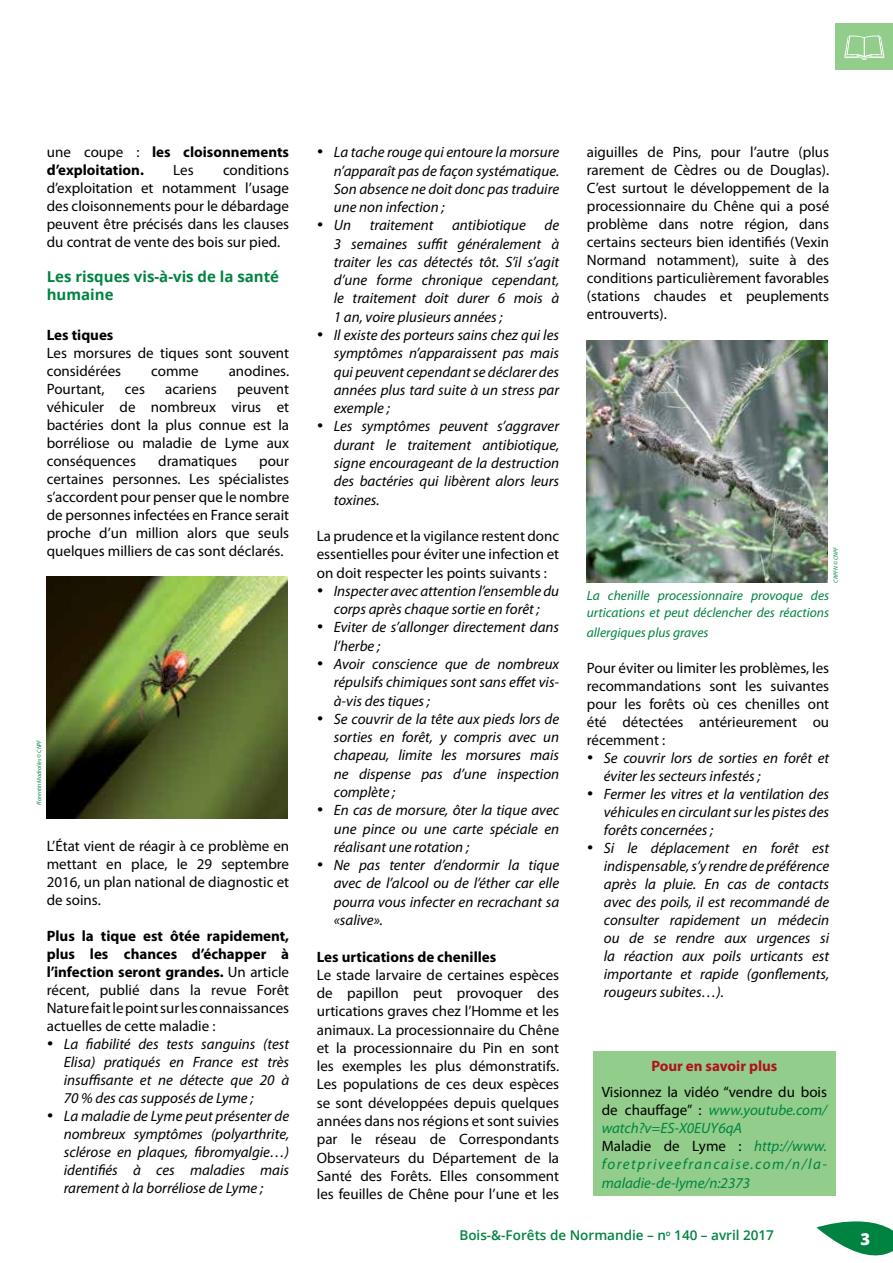
<style>
.page{position:relative;width:893px;height:1263px;background:#fff}
.page>*{position:absolute;margin:0;border:0;box-sizing:border-box;transform-origin:0 0}
.t1{font:800 16.5px "Open Sans";color:#fff}
.t2{font:italic 15px/18.3px "Myriad Pro";color:#000;text-align:justify}
.t3{font:15px/18px "Myriad Pro";color:#000;text-align:justify}
.t4{font:italic 15px/18px "Myriad Pro";color:#008340}
.t5{font:700 15px/18px "Myriad Pro";color:#000}
.t6{font:700 15px/18px "Open Sans";color:#008340}
.t7{font:700 15px "Myriad Pro";color:#b1101b}
.t8{font:italic 13.5px/16.5px "Myriad Pro";color:#008340}
.t9{font:600 13.5px "Open Sans";color:#008340}
.t10{font:italic 6px "Myriad Pro";color:#008340}
.s1{font-weight:400}
.s2{font-weight:700}
.s3{font-style:normal;color:#000}
</style>
<div class="page">
<svg style="left:816px;top:1221px;width:77px;height:35px"></svg>
<img style="left:47px;top:577px;width:240px;height:242px">
<img style="left:587px;top:340px;width:240px;height:243px">
<div style="left:593px;top:1051px;width:243px;height:145px;background:#92cd8b"></div>
<div style="left:836px;top:23px;width:57px;height:47px;background:#92cd8b"></div>
<svg style="left:844px;top:35px;width:41px;height:24px"></svg>
<p class="t5" style="left:47px;top:143px;width:244px"><span class="s1">une coupe :</span> les cloisonnements d’exploitation.</p>
<p class="t3" style="left:47px;top:161px;width:244px;text-indent:176px">conditions d’exploitation et notamment l’usage des cloisonnements pour le débardage peuvent être précisés dans les clauses du contrat de vente des bois sur pied.</p>
<p class="t6" style="left:47px;top:267px;width:234px">Les risques vis-à-vis de la santé humaine</p>
<p class="t5" style="left:47px;top:325px;width:68px">Les tiques</p>
<p class="t3" style="left:47px;top:343px;width:244px">Les morsures de tiques sont souvent considérées</p>
<p class="t3" style="left:173px;top:161px;width:22px">Les</p>
<p class="t3" style="left:151px;top:361px;width:49px">comme</p>
<p class="t3" style="left:229px;top:361px;width:62px">anodines.</p>
<p class="t3" style="left:47px;top:379px;width:59px">Pourtant,</p>
<p class="t3" style="left:125px;top:379px;width:22px">ces</p>
<p class="t3" style="left:165px;top:379px;width:53px">acariens</p>
<p class="t3" style="left:47px;top:379px;width:244px;text-indent:190px">peuvent véhiculer de nombreux virus et bactéries dont la plus connue est la borréliose ou maladie de Lyme aux conséquences</p>
<p class="t3" style="left:158px;top:451px;width:80px">dramatiques</p>
<p class="t3" style="left:47px;top:451px;width:244px;text-indent:212px">pour certaines personnes. Les spécialistes s’accordent pour penser que le nombre de personnes infectées en France serait proche d’un million alors que seuls quelques milliers de cas sont déclarés.</p>
<p class="t10" style="left:35px;top:805px;width:67px;rotate:-90deg">Florentin Madrolles © CNPF</p>
<p class="t3" style="left:47px;top:837px;width:244px">L’État vient de réagir à ce problème en mettant en place, le 29 septembre 2016, un plan national de diagnostic et de soins.</p>
<p class="t3" style="left:47px;top:927px;width:244px"><span class="s2">Plus la tique est ôtée rapidement, plus les chances d’échapper à l’infection seront grandes.</span> Un article récent, publié dans la revue Forêt Nature fait le point sur les connaissances actuelles de cette maladie :</p>
<p class="t2" style="left:64px;top:1035px;width:227px;text-indent:-17px">• La fiabilité des tests sanguins (test Elisa) pratiqués en France est très insuffisante et ne détecte que 20 à 70 % des cas supposés de Lyme ;</p>
<p class="t2" style="left:64px;top:1107px;width:227px;text-indent:-17px">• La maladie de Lyme peut présenter de nombreux symptômes (polyarthrite, sclérose en plaques, fibromyalgie…) identifiés à ces maladies mais rarement à la borréliose de Lyme ;</p>
<p class="t2" style="left:334px;top:143px;width:227px;text-indent:-17px">• La tache rouge qui entoure la morsure n’apparaît pas de façon systématique.<br>Son absence ne doit donc pas traduire une non infection ;</p>
<p class="t2" style="left:334px;top:216px;width:227px;text-indent:-17px">• Un traitement antibiotique de 3 semaines suffit généralement à traiter les cas détectés tôt. S’il s’agit d’une forme chronique cependant, le traitement doit durer 6 mois à 1 an, voire plusieurs années ;</p>
<p class="t2" style="left:334px;top:326px;width:227px;text-indent:-17px">• Il existe des porteurs sains chez qui les symptômes n’apparaissent pas mais qui peuvent cependant se déclarer des années plus tard suite à un stress par exemple ;</p>
<p class="t2" style="left:334px;top:417px;width:227px;text-indent:-17px">• Les symptômes peuvent s’aggraver durant le traitement antibiotique, signe encourageant de la destruction des bactéries qui libèrent alors leurs toxines.</p>
<p class="t3" style="left:317px;top:527px;width:244px">La prudence et la vigilance restent donc essentielles pour éviter une infection et on doit respecter les points suivants :</p>
<p class="t2" style="left:317px;top:581px;width:244px;text-align:center">• Inspecter avec attention l’ensemble du corps après chaque sortie en forêt ;</p>
<p class="t2" style="left:334px;top:618px;width:227px;text-indent:-17px">• Eviter de s’allonger directement dans l’herbe ;</p>
<p class="t2" style="left:334px;top:655px;width:227px;text-indent:-17px">• Avoir conscience que de nombreux répulsifs chimiques sont sans effet vis&shy;à-vis des tiques ;</p>
<p class="t2" style="left:334px;top:709px;width:227px;text-indent:-17px">• Se couvrir de la tête aux pieds lors de sorties en forêt, y compris avec un chapeau, limite les morsures mais ne dispense pas d’une inspection complète ;</p>
<p class="t2" style="left:334px;top:801px;width:227px;text-indent:-17px">• En cas de morsure, ôter la tique avec une pince ou une carte spéciale en réalisant une rotation ;</p>
<p class="t2" style="left:334px;top:856px;width:227px;text-indent:-17px">• Ne pas tenter d’endormir la tique avec de l’alcool ou de l’éther car elle pourra vous infecter en recrachant sa «salive».</p>
<p class="t5" style="left:317px;top:947px;width:181px">Les urtications de chenilles</p>
<p class="t3" style="left:317px;top:965px;width:244px">Le stade larvaire de certaines espèces de papillon peut provoquer des urtications graves chez l’Homme et les animaux. La processionnaire du Chêne et la processionnaire du Pin en sont les exemples les plus démonstratifs.<br>Les populations de ces deux espèces se sont développées depuis quelques années dans nos régions et sont suivies par le réseau de Correspondants Observateurs du Département de la Santé des Forêts. Elles consomment les feuilles de Chêne pour l’une et les</p>
<p class="t3" style="left:587px;top:143px;width:244px">aiguilles de Pins, pour l’autre (plus rarement de Cèdres ou de Douglas).<br>C’est surtout le développement de la processionnaire du Chêne qui a posé problème dans notre région, dans certains secteurs bien identifiés (Vexin Normand notamment), suite à des conditions particulièrement favorables (stations chaudes et peuplements entrouverts).</p>
<p class="t10" style="left:832px;top:583px;width:37px;rotate:-90deg">CRPFN © CNPF</p>
<p class="t8" style="left:587px;top:587px;width:244px">La chenille processionnaire provoque des urtications et peut déclencher des réactions</p>
<p class="t8" style="left:587px;top:624px;width:123px">allergiques plus graves</p>
<p class="t3" style="left:587px;top:659px;width:244px">Pour éviter ou limiter les problèmes, les recommandations sont les suivantes pour les forêts où ces chenilles ont été détectées antérieurement ou récemment :</p>
<p class="t2" style="left:604px;top:749px;width:227px;text-indent:-17px">• Se couvrir lors de sorties en forêt et éviter les secteurs infestés ;</p>
<p class="t2" style="left:604px;top:785px;width:227px;text-indent:-17px">• Fermer les vitres et la ventilation des véhicules en circulant sur les pistes des forêts concernées ;</p>
<p class="t2" style="left:604px;top:839px;width:227px;text-indent:-17px">• Si le déplacement en forêt est indispensable, s’y rendre de préférence après la pluie. En cas de contacts avec des poils, il est recommandé de consulter rapidement un médecin ou de se rendre aux urgences si la réaction aux poils urticants est importante et rapide (gonflements, rougeurs subites…).</p>
<p class="t7" style="left:651px;top:1056px;width:128px">Pour en savoir plus</p>
<p class="t4" style="left:602px;top:1083px;width:227px"><span class="s3">Visionnez la vidéo “vendre du bois de chauffage” :</span> www.youtube.com/ watch?v=ES-X0EUY6qA<br><span class="s3">Maladie de Lyme :</span> http://www. foretpriveefrancaise.com/n/la&shy;maladie-de-lyme/n:2373</p>
<p class="t9" style="left:459px;top:1226px;width:316px">Bois-&amp;-Forêts de Normandie – n<sup>o</sup> 140 – avril 2017</p>
<p class="t1" style="left:860px;top:1226px;width:11px">3</p>
</div>
